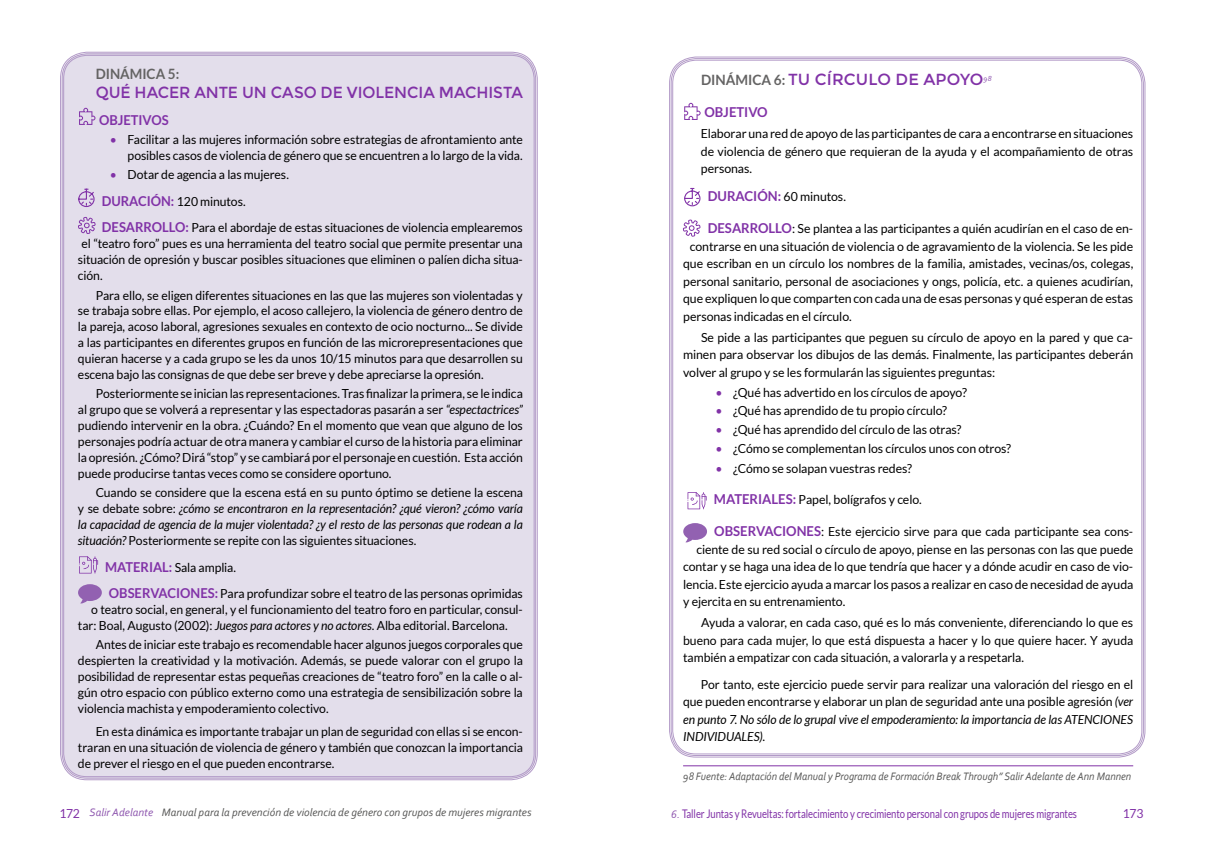
<style>
.page{position:relative;width:1205px;height:851px;background:#fff}
.page>*{position:absolute;margin:0;border:0;box-sizing:border-box;transform-origin:0 0}
.t1{font:16px "Montserrat";color:#8132a7}
.t2{font:700 14.25px "Lato";color:#646363;scale:.95 1}
.t3{font:700 13.62px "Lato";color:#8132a7;scale:.95 1}
.t4{font:700 13.62px "Lato";color:#8132a7;scale:.96 1}
.t5{font:12.5px/15.9px "Lato";letter-spacing:-.005em;color:#000;text-align:justify}
.t6{font:italic 12.5px/15.9px "Lato";letter-spacing:-.005em;color:#000;text-align:justify}
.t7{font:12.5px "Lato";color:#8132a7}
.t8{font:11.88px "Lato";letter-spacing:-.01em;color:#8132a7;scale:.8 1}
.t9{font:italic 11.25px "Corbel";color:#575756;scale:.93 1}
.t10{font:italic 11.25px "Corbel";color:#575756}
.s1{color:#8132a7}
.s2{font-weight:700;font-size:13.62px;color:#8132a7}
.s3{font-style:italic}
.s4{font-style:normal}
.s5{font-family:"Lato";font-weight:700;font-size:14.25px;color:#646363}
.s6{font-family:"Lato";font-style:normal;font-size:12.5px;color:#8132a7}
.s7{color:#8d55ae}
.s8{font-family:"Corbel";font-style:italic;font-size:11.25px;color:#8d55ae}
</style>
<div class="page">
<div style="left:61px;top:53px;width:475px;height:725px;background:#e3deeb"></div>
<svg style="left:79px;top:108px;width:16px;height:17px"></svg>
<svg style="left:78px;top:188px;width:17px;height:19px"></svg>
<svg style="left:78px;top:217px;width:18px;height:17px"></svg>
<svg style="left:79px;top:556px;width:19px;height:17px"></svg>
<svg style="left:670px;top:58px;width:474px;height:698px"></svg>
<hr style="left:683px;top:765px;width:450px;height:1px;background:#8132a7">
<svg style="left:78px;top:584px;width:24px;height:19px"></svg>
<svg style="left:683px;top:523px;width:24px;height:19px"></svg>
<p class="t2" style="left:96px;top:65px;width:89px">DINÁMICA 5:</p>
<p class="t1" style="left:96px;top:83px;width:429px">QUÉ HACER ANTE UN CASO DE VIOLENCIA MACHISTA</p>
<p class="t3" style="left:99px;top:112px;width:75px">OBJETIVOS</p>
<p class="t5" style="left:110px;top:131px;width:414px;text-align:right"><span class="s1">•</span> Facilitar a las mujeres información sobre estrategias de afrontamiento ante posibles casos de violencia de género que se encuentren a lo largo de la vida.</p>
<p class="t5" style="left:102px;top:161px;width:423px;line-height:26.5px;text-align:left;text-indent:8px"><span class="s1">•</span> Dotar de agencia a las mujeres.<br><span class="s2">DURACIÓN:</span> 120 minutos.<br><span class="s2">DESARROLLO:</span> Para el abordaje de estas situaciones de violencia emplearemos</p>
<p class="t5" style="left:78px;top:236px;width:446px">el “teatro foro” pues es una herramienta del teatro social que permite presentar una situación de opresión y buscar posibles situaciones que eliminen o palíen dicha situa&shy;ción.</p>
<p class="t5" style="left:78px;top:287px;width:446px;text-indent:18px">Para ello, se eligen diferentes situaciones en las que las mujeres son violentadas y se trabaja sobre ellas. Por ejemplo, el acoso callejero, la violencia de género dentro de la pareja, acoso laboral, agresiones sexuales en contexto de ocio nocturno... Se divide a las participantes en diferentes grupos en función de las microrepresentaciones que quieran hacerse y a cada grupo se les da unos 10/15 minutos para que desarrollen su escena bajo las consignas de que debe ser breve y debe apreciarse la opresión.</p>
<p class="t5" style="left:78px;top:386px;width:446px;text-indent:18px">Posteriormente se inician las representaciones. Tras finalizar la primera, se le indica al grupo que se volverá a representar y las espectadoras pasarán a ser <span class="s3">“espectactrices” </span>pudiendo intervenir en la obra. ¿Cuándo? En el momento que vean que alguno de los personajes podría actuar de otra manera y cambiar el curso de la historia para eliminar la opresión. ¿Cómo? Dirá “stop” y se cambiará por el personaje en cuestión. Esta acción puede producirse tantas veces como se considere oportuno.</p>
<p class="t6" style="left:78px;top:485px;width:446px;text-indent:18px"><span class="s4">Cuando se considere que la escena está en su punto óptimo se detiene la escena y se debate sobre:</span> ¿cómo se encontraron en la representación? ¿qué vieron? ¿cómo varía la capacidad de agencia de la mujer violentada? ¿y el resto de las personas que rodean a la situación? <span class="s4">Posteriormente se repite con las siguientes situaciones.</span></p>
<p class="t5" style="left:109px;top:553px;width:415px;line-height:26.5px;text-indent:-4px"><span class="s2">MATERIAL:</span> Sala amplia.<br><span class="s2">OBSERVACIONES:</span> Para profundizar sobre el teatro de las personas oprimidas</p>
<p class="t5" style="left:78px;top:601px;width:446px;text-indent:13px">o teatro social, en general, y el funcionamiento del teatro foro en particular, consul&shy;tar: Boal, Augusto (2002): <span class="s3">Juegos para actores y no actores</span>. Alba editorial. Barcelona.</p>
<p class="t5" style="left:78px;top:636px;width:446px;text-indent:18px">Antes de iniciar este trabajo es recomendable hacer algunos juegos corporales que despierten la creatividad y la motivación. Además, se puede valorar con el grupo la posibilidad de representar estas pequeñas creaciones de “teatro foro” en la calle o al&shy;gún otro espacio con público externo como una estrategia de sensibilización sobre la violencia machista y empoderamiento colectivo.</p>
<p class="t5" style="left:78px;top:723px;width:446px;text-indent:18px">En esta dinámica es importante trabajar un plan de seguridad con ellas si se encon&shy;traran en una situación de violencia de género y también que conozcan la importancia de prever el riesgo en el que pueden encontrarse.</p>
<p class="t1" style="left:701px;top:71px;width:292px"><span class="s5">DINÁMICA 6:</span> TU CÍRCULO DE APOYO<sup>98</sup></p>
<p class="t4" style="left:704px;top:104px;width:67px">OBJETIVO</p>
<p class="t5" style="left:701px;top:125px;width:434px;line-height:17.5px">Elaborar una red de apoyo de las participantes de cara a encontrarse en situaciones de violencia de género que requieran de la ayuda y el acompañamiento de otras personas.</p>
<p class="t5" style="left:708px;top:189px;width:140px"><span class="s2">DURACIÓN:</span> 60 minutos.</p>
<p class="t5" style="left:708px;top:220px;width:427px"><span class="s2">DESARROLLO</span>: Se plantea a las participantes a quién acudirían en el caso de en-</p>
<p class="t5" style="left:690px;top:238px;width:445px">contrarse en una situación de violencia o de agravamiento de la violencia. Se les pide</p>
<p class="t5" style="left:683px;top:255px;width:452px">que escriban en un círculo los nombres de la familia, amistades, vecinas/os, colegas,</p>
<p class="t5" style="left:683px;top:273px;width:452px">personal sanitario, personal de asociaciones y ongs, policía, etc. a quienes acudirían,</p>
<p class="t5" style="left:683px;top:290px;width:452px">que expliquen lo que comparten con cada una de esas personas y qué esperan de estas</p>
<p class="t5" style="left:683px;top:308px;width:170px">personas indicadas en el círculo.</p>
<p class="t5" style="left:683px;top:328px;width:452px;line-height:17.5px;text-indent:18px">Se pide a las participantes que peguen su círculo de apoyo en la pared y que ca&shy;minen para observar los dibujos de las demás. Finalmente, las participantes deberán volver al grupo y se les formularán las siguientes preguntas:</p>
<p class="t5" style="left:715px;top:384px;width:253px"><span class="s1">•</span> ¿Qué has advertido en los círculos de apoyo?</p>
<p class="t5" style="left:715px;top:402px;width:233px"><span class="s1">•</span> ¿Qué has aprendido de tu propio círculo?</p>
<p class="t5" style="left:715px;top:421px;width:247px"><span class="s1">•</span> ¿Qué has aprendido del círculo de las otras?</p>
<p class="t5" style="left:715px;top:440px;width:297px"><span class="s1">•</span> ¿Cómo se complementan los círculos unos con otros?</p>
<p class="t5" style="left:715px;top:460px;width:198px"><span class="s1">•</span> ¿Cómo se solapan vuestras redes?</p>
<p class="t5" style="left:714px;top:492px;width:209px"><span class="s2">MATERIALES:</span> Papel, bolígrafos y celo.</p>
<p class="t5" style="left:714px;top:523px;width:420px"><span class="s2">OBSERVACIONES</span>: Este ejercicio sirve para que cada participante sea cons-</p>
<p class="t5" style="left:696px;top:541px;width:438px">ciente de su red social o círculo de apoyo, piense en las personas con las que puede</p>
<p class="t5" style="left:683px;top:558px;width:452px">contar y se haga una idea de lo que tendría que hacer y a dónde acudir en caso de vio-</p>
<p class="t5" style="left:683px;top:576px;width:452px">lencia. Este ejercicio ayuda a marcar los pasos a realizar en caso de necesidad de ayuda</p>
<p class="t5" style="left:683px;top:593px;width:164px">y ejercita en su entrenamiento.</p>
<p class="t5" style="left:683px;top:614px;width:452px;line-height:17.5px;text-indent:18px">Ayuda a valorar, en cada caso, qué es lo más conveniente, diferenciando lo que es bueno para cada mujer, lo que está dispuesta a hacer y lo que quiere hacer. Y ayuda también a empatizar con cada situación, a valorarla y a respetarla.</p>
<p class="t5" style="left:683px;top:675px;width:452px;line-height:17.5px;text-indent:18px">Por tanto, este ejercicio puede servir para realizar una valoración del riesgo en el que pueden encontrarse y elaborar un plan de seguridad ante una posible agresión <span class="s3">(ver en punto 7. No sólo de lo grupal vive el empoderamiento: la importancia de las ATENCIONES INDIVIDUALES).</span></p>
<p class="t9" style="left:683px;top:769px;width:483px">98 Fuente: Adaptación del Manual y Programa de Formación Break Through” Salir Adelante de Ann Mannen</p>
<p class="t10" style="left:59px;top:805px;width:474px"><span class="s6">172</span> <span class="s7">Salir Adelante</span> Manual para la prevención de violencia de género con grupos de mujeres migrantes</p>
<p class="t8" style="left:671px;top:806px;width:509px"><span class="s8">6.</span> Taller Juntas y Revueltas: fortalecimiento y crecimiento personal con grupos de mujeres migrantes</p>
<p class="t7" style="left:1123px;top:806px;width:22px">173</p>
</div>
